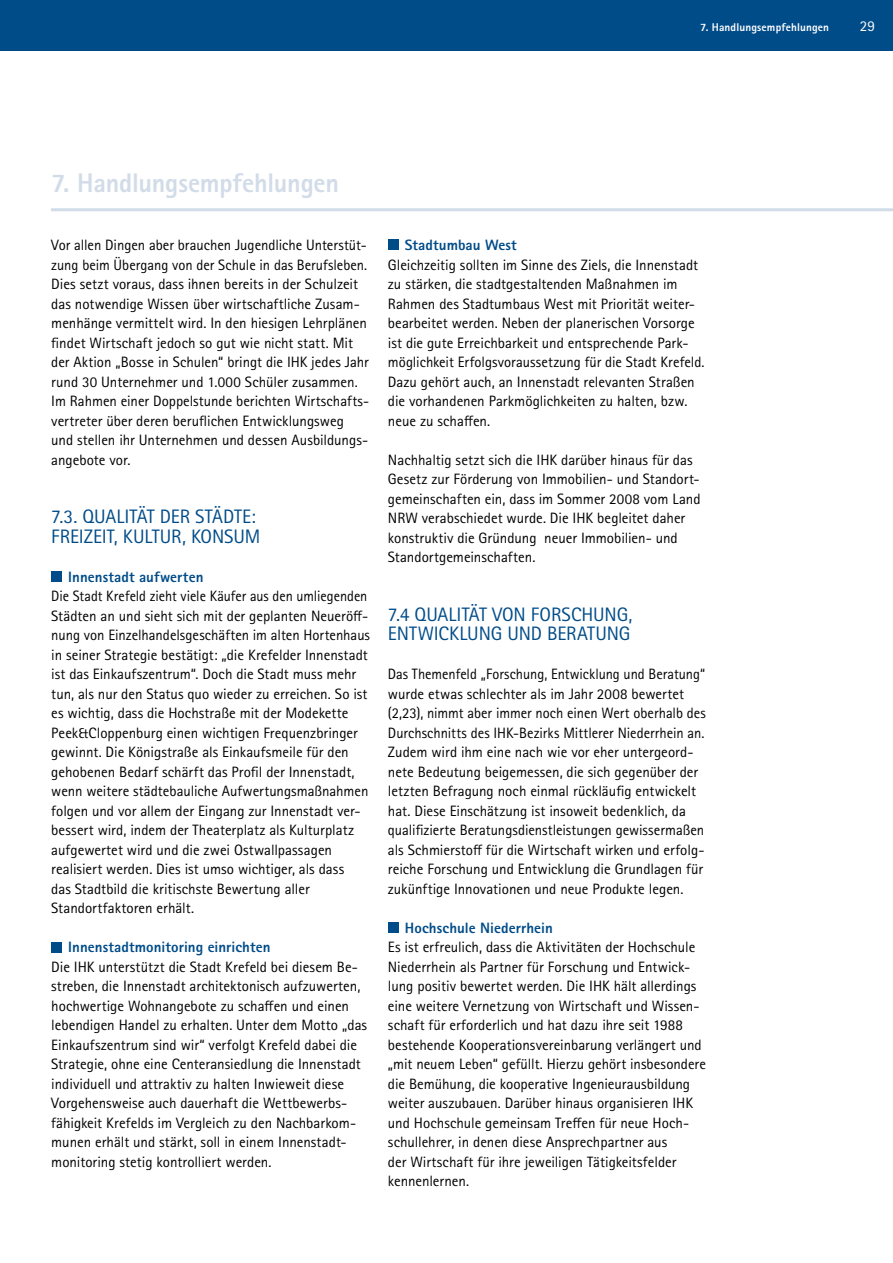
<style>
.page{position:relative;width:893px;height:1263px;background:#fff}
.page>*{position:absolute;margin:0;border:0;box-sizing:border-box;transform-origin:0 0}
.t1{font:800 27px "Rotis Sans Serif Pro";letter-spacing:-.005em;color:#d2dce8}
.t2{font:19.5px/19.5px "Rotis Sans Serif Pro";letter-spacing:-.005em;color:#004c89}
.t3{font:15px/19.5px "Rotis Sans Serif Pro";letter-spacing:-.005em;color:#000}
.t4{font:15px/19.5px "Rotis Sans Serif Pro";letter-spacing:-.005em;color:#000;scale:.95 1}
.t5{font:15px/19.5px "Rotis Sans Serif Pro";letter-spacing:-.005em;color:#000;scale:.96 1}
.t6{font:800 15px "Rotis Sans Serif Pro";letter-spacing:.005em;color:#004c89}
.t7{font:15px "Rotis Sans Serif Pro";color:#fff}
.t8{font:800 11.25px "Rotis Sans Serif Pro";letter-spacing:.015em;color:#fff}
</style>
<div class="page">
<div style="left:0;top:0;width:893px;height:51px;background:#004c89"></div>
<div style="left:51px;top:571px;width:11px;height:11px;background:#004c89"></div>
<div style="left:51px;top:942px;width:11px;height:10px;background:#004c89"></div>
<div style="left:388px;top:240px;width:11px;height:10px;background:#004c89"></div>
<div style="left:388px;top:922px;width:11px;height:11px;background:#004c89"></div>
<hr style="left:51px;top:208px;width:842px;height:3px;background:#d2dce8">
<p class="t8" style="left:700px;top:20px;width:130px">7. Handlungsempfehlungen</p>
<p class="t7" style="left:860px;top:17px;width:17px">29</p>
<h1 class="t1" style="left:51px;top:165px;width:290px">7. Handlungsempfehlungen</h1>
<p class="t3" style="left:51px;top:236px;width:319px">Vor allen Dingen aber brauchen Jugendliche Unterstüt&shy;zung beim Übergang von der Schule in das Berufsleben.<br>Dies setzt voraus, dass ihnen bereits in der Schulzeit das notwendige Wissen über wirtschaftliche Zusam&shy;menhänge vermittelt wird. In den hiesigen Lehrplänen findet Wirtschaft jedoch so gut wie nicht statt. Mit der Aktion „Bosse in Schulen“ bringt die IHK jedes Jahr rund 30 Unternehmer und 1.000 Schüler zusammen.<br>Im Rahmen einer Doppelstunde berichten Wirtschafts&shy;vertreter über deren beruflichen Entwicklungsweg und stellen ihr Unternehmen und dessen Ausbildungs&shy;angebote vor.</p>
<h2 class="t2" style="left:51px;top:507px;width:206px;text-indent:78px">tät der Städte:<br>Freizeit, Kultur, Konsum</h2>
<p class="t6" style="left:68px;top:567px;width:137px">Innenstadt aufwerten</p>
<p class="t4" style="left:51px;top:587px;width:337px">Die Stadt Krefeld zieht viele Käufer aus den umliegenden Städten an und sieht sich mit der geplanten Neueröff&shy;nung von Einzelhandelsgeschäften im alten Hortenhaus in seiner Strategie bestätigt: „die Krefelder Innenstadt ist das Einkaufszentrum“. Doch die Stadt muss mehr tun, als nur den Status quo wieder zu erreichen. So ist es wichtig, dass die Hochstraße mit der Modekette Peek&amp;Cloppenburg einen wichtigen Frequenzbringer gewinnt. Die Königstraße als Einkaufsmeile für den gehobenen Bedarf schärft das Profil der Innenstadt, wenn weitere städtebauliche Aufwertungsmaßnahmen folgen und vor allem der Eingang zur Innenstadt ver&shy;bessert wird, indem der Theaterplatz als Kulturplatz aufgewertet wird und die zwei Ostwallpassagen realisiert werden. Dies ist umso wichtiger, als dass<br>das Stadtbild die kritischste Bewertung aller Standortfaktoren erhält.</p>
<p class="t6" style="left:68px;top:938px;width:204px">Innenstadtmonitoring einrichten</p>
<p class="t3" style="left:51px;top:957px;width:317px">Die IHK unterstützt die Stadt Krefeld bei diesem Be&shy;streben, die Innenstadt architektonisch aufzuwerten, hochwertige Wohnangebote zu schaffen und einen lebendigen Handel zu erhalten. Unter dem Motto „das Einkaufszentrum sind wir“ verfolgt Krefeld dabei die Strategie, ohne eine Centeransiedlung die Innenstadt individuell und attraktiv zu halten Inwieweit diese Vorgehensweise auch dauerhaft die Wettbewerbs&shy;fähigkeit Krefelds im Vergleich zu den Nachbarkom&shy;munen erhält und stärkt, soll in einem Innenstadt&shy;monitoring stetig kontrolliert werden.</p>
<h2 class="t2" style="left:51px;top:507px;width:52px">7.3. Quali</h2>
<p class="t6" style="left:399px;top:236px;width:120px">Stadtumbau West</p>
<p class="t3" style="left:388px;top:255px;width:318px">Gleichzeitig sollten im Sinne des Ziels, die Innenstadt zu stärken, die stadtgestaltenden Maßnahmen im Rahmen des Stadtumbaus West mit Priorität weiter&shy;bearbeitet werden. Neben der planerischen Vorsorge ist die gute Erreichbarkeit und entsprechende Park&shy;möglichkeit Erfolgsvoraussetzung für die Stadt Krefeld.<br>Dazu gehört auch, an Innenstadt relevanten Straßen die vorhandenen Parkmöglichkeiten zu halten, bzw. neue zu schaffen.</p>
<p class="t3" style="left:388px;top:450px;width:314px">Nachhaltig setzt sich die IHK darüber hinaus für das Gesetz zur Förderung von Immobilien- und Standort&shy;gemeinschaften ein, dass im Sommer 2008 vom Land NRW verabschiedet wurde. Die IHK begleitet daher konstruktiv die Gründung neuer Immobilien- und Standortgemeinschaften.</p>
<h2 class="t2" style="left:388px;top:605px;width:48px">7.4 Quali</h2>
<h2 class="t2" style="left:462px;top:605px;width:43px">tät von</h2>
<h2 class="t2" style="left:531px;top:605px;width:63px">Fo rschung</h2>
<h2 class="t2" style="left:628px;top:605px;width:5px">,</h2>
<h2 class="t2" style="left:388px;top:624px;width:73px">Entwi cklung</h2>
<h2 class="t2" style="left:507px;top:624px;width:12px">und</h2>
<h2 class="t2" style="left:547px;top:624px;width:61px">Beratung</h2>
<p class="t5" style="left:388px;top:665px;width:333px">Das Themenfeld „Forschung, Entwicklung und Beratung“ wurde etwas schlechter als im Jahr 2008 bewertet (2,23), nimmt aber immer noch einen Wert oberhalb des Durchschnitts des IHK-Bezirks Mittlerer Niederrhein an.<br>Zudem wird ihm eine nach wie vor eher untergeord&shy;nete Bedeutung beigemessen, die sich gegenüber der letzten Befragung noch einmal rückläufig entwickelt hat. Diese Einschätzung ist insoweit bedenklich, da qualifizierte Beratungsdienstleistungen gewissermaßen als Schmierstoff für die Wirtschaft wirken und erfolg&shy;reiche Forschung und Entwicklung die Grundlagen für zukünftige Innovationen und neue Produkte legen.</p>
<p class="t6" style="left:405px;top:918px;width:149px">Hochschule Niederrhein</p>
<p class="t3" style="left:388px;top:938px;width:320px">Es ist erfreulich, dass die Aktivitäten der Hochschule Niederrhein als Partner für Forschung und Entwick&shy;lung positiv bewertet werden. Die IHK hält allerdings eine weitere Vernetzung von Wirtschaft und Wissen&shy;schaft für erforderlich und hat dazu ihre seit 1988 bestehende Kooperationsvereinbarung verlängert und „mit neuem Leben“ gefüllt. Hierzu gehört insbesondere die Bemühung, die kooperative Ingenieurausbildung weiter auszubauen. Darüber hinaus organisieren IHK und Hochschule gemeinsam Treffen für neue Hoch&shy;schullehrer, in denen diese Ansprechpartner aus<br>der Wirtschaft für ihre jeweiligen Tätigkeitsfelder kennenlernen.</p>
</div>
